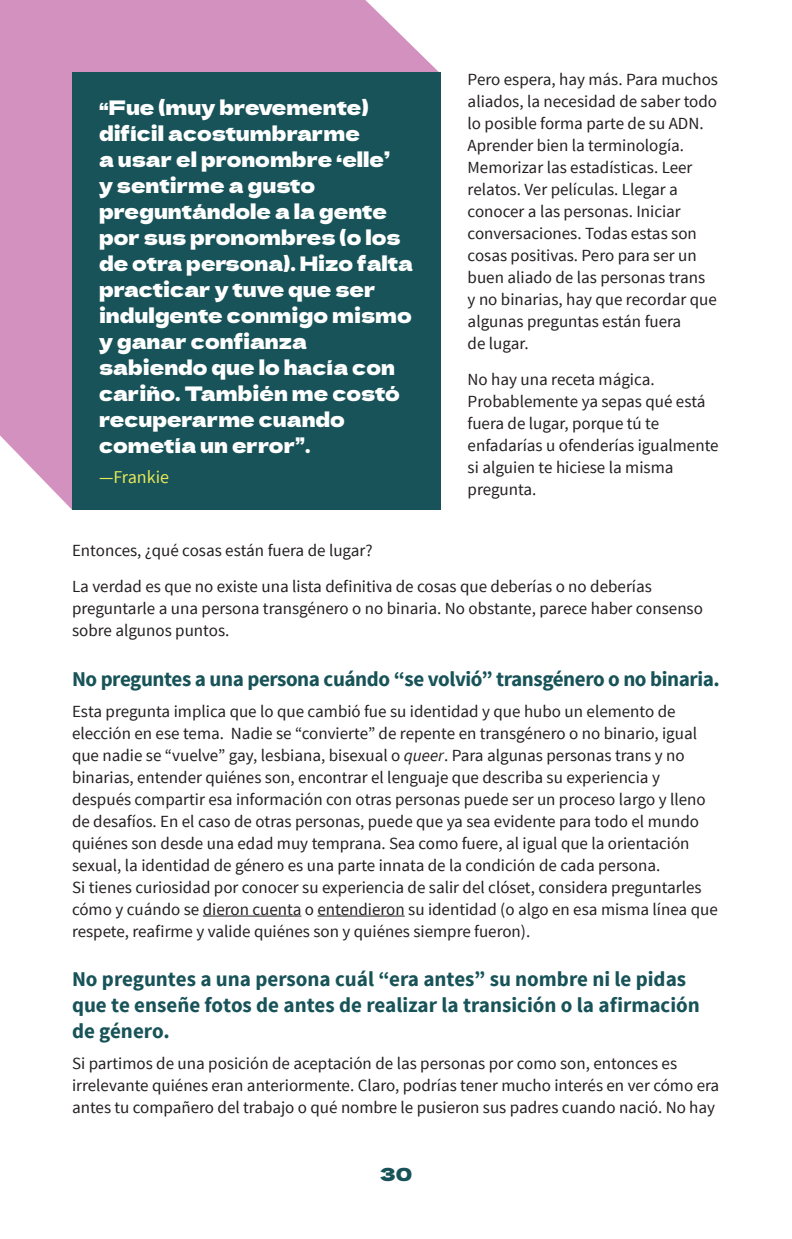
<style>
.page{position:relative;width:792px;height:1239px;background:#fff}
.page>*{position:absolute;margin:0;border:0;box-sizing:border-box;transform-origin:0 0}
.Subhead_2__Source{font:700 21px/26px "Source Sans Pro";color:#175358}
.Subhead_2__Source-2{font:700 21px "Source Sans Pro";letter-spacing:-.02em;color:#175358}
.Pullquote{font:20px/26px "Dela Gothic One";color:#fff}
.Pullquote_credit{font:18px "Source Sans Pro";color:#e9e85a}
.t1{font:18px "Dela Gothic One";color:#175358}
.Body_9_5_12{font:17px/22px "Source Sans Pro";color:#231f20}
.s1{font-style:italic}
</style>
<div class="page">
<hr style="left:203px;top:915px;width:98px;height:1px;background:#231f20">
<hr style="left:317px;top:915px;width:88px;height:1px;background:#231f20">
<svg style="left:0;top:0;width:439px;height:509px;background:#d69ac4"></svg>
<div style="left:72px;top:72px;width:369px;height:437px;background:#175358"></div>
<p class="Pullquote" style="left:99px;top:93px;width:315px">“Fue (muy brevemente) difícil acostumbrarme<br>a usar el pronombre ‘elle’<br>y sentirme a gusto preguntándole a la gente por sus pronombres (o los de otra persona). Hizo falta practicar y tuve que ser indulgente conmigo mismo y ganar confianza sabiendo que lo hacía con cariño. También me costó recuperarme cuando cometía un error”.</p>
<p class="Pullquote_credit" style="left:99px;top:465px;width:72px">—Frankie</p>
<p class="Body_9_5_12" style="left:468px;top:68px;width:252px">Pero espera, hay más. Para muchos aliados, la necesidad de saber todo lo posible forma parte de su ADN.<br>Aprender bien la terminología.<br>Memorizar las estadísticas. Leer relatos. Ver películas. Llegar a conocer a las personas. Iniciar conversaciones. Todas estas son cosas positivas. Pero para ser un buen aliado de las personas trans<br>y no binarias, hay que recordar que algunas preguntas están fuera<br>de lugar.</p>
<p class="Body_9_5_12" style="left:468px;top:369px;width:253px">No hay una receta mágica.<br>Probablemente ya sepas qué está fuera de lugar, porque tú te enfadarías u ofenderías igualmente si alguien te hiciese la misma pregunta.</p>
<p class="Body_9_5_12" style="left:72px;top:539px;width:302px">Entonces, ¿qué cosas están fuera de lugar?</p>
<p class="Body_9_5_12" style="left:72px;top:576px;width:632px">La verdad es que no existe una lista definitiva de cosas que deberías o no deberías preguntarle a una persona transgénero o no binaria. No obstante, parece haber consenso sobre algunos puntos.</p>
<p class="Subhead_2__Source-2" style="left:72px;top:665px;width:649px">No preguntes a una persona cuándo “se volvió” transgénero o no binaria.</p>
<p class="Body_9_5_12" style="left:72px;top:700px;width:647px">Esta pregunta implica que lo que cambió fue su identidad y que hubo un elemento de elección en ese tema. Nadie se “convierte” de repente en transgénero o no binario, igual que nadie se “vuelve” gay, lesbiana, bisexual o <span class="s1">queer</span>. Para algunas personas trans y no binarias, entender quiénes son, encontrar el lenguaje que describa su experiencia y después compartir esa información con otras personas puede ser un proceso largo y lleno de desafíos. En el caso de otras personas, puede que ya sea evidente para todo el mundo quiénes son desde una edad muy temprana. Sea como fuere, al igual que la orientación sexual, la identidad de género es una parte innata de la condición de cada persona.<br>Si tienes curiosidad por conocer su experiencia de salir del clóset, considera preguntarles cómo y cuándo se dieron cuenta o entendieron su identidad (o algo en esa misma línea que respete, reafirme y valide quiénes son y quiénes siempre fueron).</p>
<p class="Subhead_2__Source" style="left:72px;top:967px;width:629px">No preguntes a una persona cuál “era antes” su nombre ni le pidas que te enseñe fotos de antes de realizar la transición o la afirmación de género.</p>
<p class="Body_9_5_12" style="left:72px;top:1052px;width:649px">Si partimos de una posición de aceptación de las personas por como son, entonces es irrelevante quiénes eran anteriormente. Claro, podrías tener mucho interés en ver cómo era antes tu compañero del trabajo o qué nombre le pusieron sus padres cuando nació. No hay</p>
<p class="t1" style="left:380px;top:1160px;width:34px">30</p>
</div>
